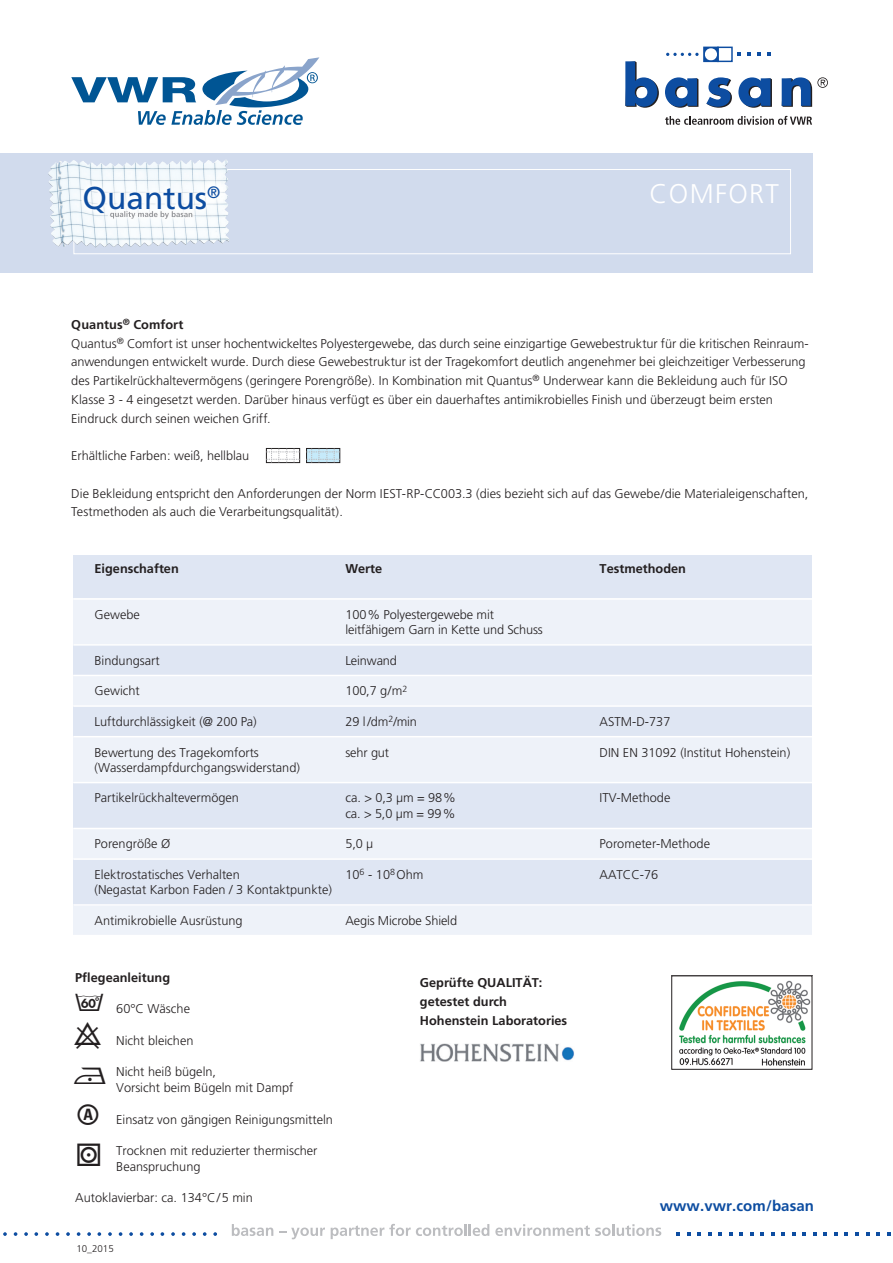
<style>
.page{position:relative;width:893px;height:1263px;background:#fff}
.page>*{position:absolute;margin:0;border:0;box-sizing:border-box;transform-origin:0 0}
.t1{font:31.65px "Frutiger";color:#0d4da1}
.t2{font:28.5px "Textile LH Pi Two";color:#231f20}
.t3{font:300 27px "Frutiger";letter-spacing:.05em;color:#fff}
.t4{font:700 15px "Frutiger";letter-spacing:.01em;color:#0d4da1}
.t5{font:300 12.75px/18.8px "Frutiger";color:#231f20}
.t6{font:700 12.75px "Frutiger";color:#231f20}
.t7{font:300 9.75px "Frutiger";color:#231f20}
</style>
<div class="page">
<div style="left:0;top:153px;width:812px;height:119px;background:#d1dbed"></div>
<div style="left:74px;top:169px;width:717px;height:85px;border:1px solid #fff"></div>
<img style="left:127px;top:160px;width:97px;height:6px">
<svg style="left:213px;top:1232px;width:4px;height:4px"></svg>
<svg style="left:203px;top:1232px;width:4px;height:4px"></svg>
<svg style="left:192px;top:1232px;width:4px;height:4px"></svg>
<svg style="left:182px;top:1232px;width:3px;height:4px"></svg>
<svg style="left:171px;top:1232px;width:4px;height:4px"></svg>
<svg style="left:161px;top:1232px;width:3px;height:4px"></svg>
<svg style="left:150px;top:1232px;width:4px;height:4px"></svg>
<svg style="left:140px;top:1232px;width:3px;height:4px"></svg>
<svg style="left:129px;top:1232px;width:4px;height:4px"></svg>
<svg style="left:119px;top:1232px;width:3px;height:4px"></svg>
<svg style="left:108px;top:1232px;width:4px;height:4px"></svg>
<svg style="left:98px;top:1232px;width:3px;height:4px"></svg>
<svg style="left:87px;top:1232px;width:4px;height:4px"></svg>
<svg style="left:77px;top:1232px;width:3px;height:4px"></svg>
<svg style="left:66px;top:1232px;width:4px;height:4px"></svg>
<svg style="left:56px;top:1232px;width:3px;height:4px"></svg>
<svg style="left:45px;top:1232px;width:4px;height:4px"></svg>
<svg style="left:34px;top:1232px;width:4px;height:4px"></svg>
<svg style="left:24px;top:1232px;width:4px;height:4px"></svg>
<svg style="left:14px;top:1232px;width:3px;height:4px"></svg>
<svg style="left:3px;top:1232px;width:4px;height:4px"></svg>
<svg style="left:232px;top:1224px;width:41px;height:12px"></svg>
<svg style="left:279px;top:1227px;width:46px;height:12px"></svg>
<svg style="left:331px;top:1224px;width:158px;height:15px"></svg>
<svg style="left:495px;top:1224px;width:166px;height:12px"></svg>
<svg style="left:677px;top:1232px;width:3px;height:4px"></svg>
<svg style="left:687px;top:1232px;width:3px;height:4px"></svg>
<svg style="left:698px;top:1232px;width:3px;height:4px"></svg>
<svg style="left:708px;top:1232px;width:3px;height:4px"></svg>
<svg style="left:719px;top:1232px;width:3px;height:4px"></svg>
<svg style="left:729px;top:1232px;width:3px;height:4px"></svg>
<svg style="left:740px;top:1232px;width:3px;height:4px"></svg>
<svg style="left:750px;top:1232px;width:3px;height:4px"></svg>
<svg style="left:761px;top:1232px;width:3px;height:4px"></svg>
<svg style="left:771px;top:1232px;width:3px;height:4px"></svg>
<svg style="left:782px;top:1232px;width:3px;height:4px"></svg>
<svg style="left:792px;top:1232px;width:3px;height:4px"></svg>
<svg style="left:803px;top:1232px;width:3px;height:4px"></svg>
<svg style="left:813px;top:1232px;width:3px;height:4px"></svg>
<svg style="left:824px;top:1232px;width:3px;height:4px"></svg>
<svg style="left:834px;top:1232px;width:3px;height:4px"></svg>
<svg style="left:845px;top:1232px;width:3px;height:4px"></svg>
<svg style="left:855px;top:1232px;width:4px;height:4px"></svg>
<svg style="left:866px;top:1232px;width:3px;height:4px"></svg>
<svg style="left:876px;top:1232px;width:4px;height:4px"></svg>
<svg style="left:887px;top:1232px;width:3px;height:4px"></svg>
<svg style="left:71px;top:57px;width:248px;height:68px"></svg>
<svg style="left:665px;top:77px;width:33px;height:31px"></svg>
<svg style="left:706px;top:77px;width:26px;height:31px"></svg>
<svg style="left:738px;top:77px;width:34px;height:31px"></svg>
<svg style="left:625px;top:61px;width:34px;height:47px"></svg>
<div style="left:717px;top:47px;width:16px;height:15px;border:1px solid #0d4da1"></div>
<svg style="left:666px;top:49px;width:51px;height:11px"></svg>
<div style="left:703px;top:47px;width:16px;height:15px;border:1px solid #0d4da1"></div>
<svg style="left:665px;top:116px;width:147px;height:9px"></svg>
<svg style="left:782px;top:77px;width:46px;height:30px"></svg>
<svg style="left:266px;top:448px;width:34px;height:15px"></svg>
<svg style="left:266px;top:449px;width:34px;height:13px"></svg>
<svg style="left:306px;top:448px;width:34px;height:15px"></svg>
<svg style="left:307px;top:449px;width:33px;height:13px"></svg>
<div style="left:73px;top:555px;width:739px;height:368px;background:#dfe6f3"></div>
<div style="left:73px;top:598px;width:739px;height:46px;background:#eef2f9"></div>
<div style="left:73px;top:675px;width:739px;height:31px;background:#eef2f9"></div>
<div style="left:73px;top:829px;width:739px;height:30px;background:#eef2f9"></div>
<div style="left:73px;top:738px;width:739px;height:45px;background:#eef2f9"></div>
<div style="left:73px;top:905px;width:739px;height:29px;background:#eef2f9"></div>
<hr style="left:73px;top:598px;width:739px;height:2px;background:#fff">
<hr style="left:73px;top:644px;width:739px;height:2px;background:#fff">
<hr style="left:73px;top:675px;width:739px;height:1px;background:#fff">
<hr style="left:73px;top:705px;width:739px;height:2px;background:#fff">
<hr style="left:73px;top:736px;width:739px;height:1px;background:#fff">
<hr style="left:73px;top:782px;width:739px;height:1px;background:#fff">
<hr style="left:73px;top:828px;width:739px;height:1px;background:#fff">
<hr style="left:73px;top:858px;width:739px;height:2px;background:#fff">
<hr style="left:73px;top:904px;width:739px;height:2px;background:#fff">
<img style="left:420px;top:1044px;width:154px;height:17px">
<img style="left:679px;top:980px;width:131px;height:86px">
<p class="t1" style="left:83px;top:179px;width:139px">Quantus<sup>®</sup></p>
<p class="t3" style="left:649px;top:179px;width:131px">COMFORT</p>
<p class="t6" style="left:71px;top:317px;width:114px">Quantus<sup>®</sup> Comfort</p>
<p class="t5" style="left:71px;top:334px;width:739px">Quantus<sup>®</sup> Comfort ist unser hochentwickeltes Polyestergewebe, das durch seine einzigartige Gewebestruktur für die kritischen Reinraum&shy;anwendungen entwickelt wurde. Durch diese Gewebestruktur ist der Tragekomfort deutlich angenehmer bei gleichzeitiger Verbesserung des Partikelrückhaltevermögens (geringere Porengröße). In Kombination mit Quantus<sup>®</sup> Underwear kann die Bekleidung auch für ISO Klasse 3 - 4 eingesetzt werden. Darüber hinaus verfügt es über ein dauerhaftes antimikrobielles Finish und überzeugt beim ersten</p>
<p class="t5" style="left:71px;top:409px;width:201px">Eindruck durch seinen weichen Griff.</p>
<p class="t5" style="left:71px;top:446px;width:180px">Erhältliche Farben: weiß, hellblau</p>
<p class="t5" style="left:71px;top:484px;width:738px">Die Bekleidung entspricht den Anforderungen der Norm IEST-RP-CC003.3 (dies bezieht sich auf das Gewebe/die Materialeigenschaften,<br>Testmethoden als auch die Verarbeitungsqualität).</p>
<p class="t6" style="left:95px;top:561px;width:86px">Eigenschaften</p>
<p class="t6" style="left:345px;top:561px;width:38px">Werte</p>
<p class="t6" style="left:600px;top:561px;width:88px">Testmethoden</p>
<p class="t5" style="left:95px;top:605px;width:47px">Gewebe</p>
<p class="t5" style="left:345px;top:605px;width:150px">100% Polyestergewebe mit</p>
<p class="t5" style="left:345px;top:620px;width:199px">leitfähigem Garn in Kette und Schuss</p>
<p class="t5" style="left:95px;top:651px;width:67px">Bindungsart</p>
<p class="t5" style="left:345px;top:651px;width:53px">Leinwand</p>
<p class="t5" style="left:95px;top:681px;width:47px">Gewicht</p>
<p class="t5" style="left:345px;top:681px;width:63px">100,7 g/m<sup>2</sup></p>
<p class="t5" style="left:95px;top:712px;width:164px">Luftdurchlässigkeit (@ 200 Pa)</p>
<p class="t5" style="left:345px;top:712px;width:73px">29 l /dm<sup>2</sup>/min</p>
<p class="t5" style="left:600px;top:712px;width:72px">ASTM-D-737</p>
<p class="t5" style="left:95px;top:743px;width:166px">Bewertung des Tragekomforts</p>
<p class="t5" style="left:345px;top:743px;width:45px">sehr gut</p>
<p class="t5" style="left:600px;top:743px;width:192px">DIN EN 31092 (Institut Hohenstein)</p>
<p class="t5" style="left:95px;top:758px;width:207px">(Wasserdampfdurchgangswiderstand)</p>
<p class="t5" style="left:95px;top:789px;width:146px">Partikelrückhaltevermögen</p>
<p class="t5" style="left:345px;top:789px;width:112px">ca. &gt; 0,3 µm = 98%</p>
<p class="t5" style="left:600px;top:789px;width:72px">ITV-Methode</p>
<p class="t5" style="left:345px;top:804px;width:112px">ca. &gt; 5,0 µm = 99%</p>
<p class="t5" style="left:95px;top:834px;width:77px">Porengröße Ø</p>
<p class="t5" style="left:345px;top:834px;width:29px">5,0 µ</p>
<p class="t5" style="left:600px;top:834px;width:112px">Porometer-Methode</p>
<p class="t5" style="left:95px;top:865px;width:147px">Elektrostatisches Verhalten</p>
<p class="t5" style="left:345px;top:865px;width:79px">10<sup>6</sup> - 10<sup>8</sup> Ohm</p>
<p class="t5" style="left:600px;top:865px;width:60px">AATCC-76</p>
<p class="t5" style="left:95px;top:880px;width:239px">(Negastat Karbon Faden / 3 Kontaktpunkte)</p>
<p class="t5" style="left:95px;top:911px;width:150px">Antimikrobielle Ausrüstung</p>
<p class="t5" style="left:345px;top:911px;width:113px">Aegis Microbe Shield</p>
<p class="t6" style="left:75px;top:970px;width:96px">Pflegeanleitung</p>
<p class="t5" style="left:116px;top:999px;width:75px">60°C Wäsche</p>
<p class="t5" style="left:116px;top:1031px;width:79px">Nicht bleichen</p>
<p class="t5" style="left:116px;top:1062px;width:101px">Nicht heiß bügeln,</p>
<p class="t5" style="left:116px;top:1078px;width:179px">Vorsicht beim Bügeln mit Dampf</p>
<p class="t5" style="left:116px;top:1110px;width:218px">Einsatz von gängigen Reinigungsmitteln</p>
<p class="t5" style="left:116px;top:1141px;width:203px">Trocknen mit reduzierter thermischer</p>
<p class="t5" style="left:116px;top:1157px;width:86px">Beanspruchung</p>
<p class="t5" style="left:75px;top:1188px;width:179px">Autoklavierbar: ca. 134°C/5 min</p>
<p class="t2" style="left:75px;top:986px;width:30px">c</p>
<p class="t2" style="left:74px;top:1020px;width:28px">9</p>
<p class="t2" style="left:74px;top:1059px;width:34px">*</p>
<p class="t2" style="left:77px;top:1099px;width:23px">U</p>
<p class="t2" style="left:78px;top:1141px;width:24px">1</p>
<p class="t7" style="left:76px;top:1243px;width:39px">10_2015</p>
<p class="t6" style="left:420px;top:975px;width:124px">Geprüfte QUALITÄT:</p>
<p class="t6" style="left:420px;top:994px;width:89px">getestet durch</p>
<p class="t6" style="left:420px;top:1013px;width:149px">Hohenstein Laboratories</p>
<p class="t4" style="left:660px;top:1197px;width:156px">www.vwr.com/basan</p>
</div>
